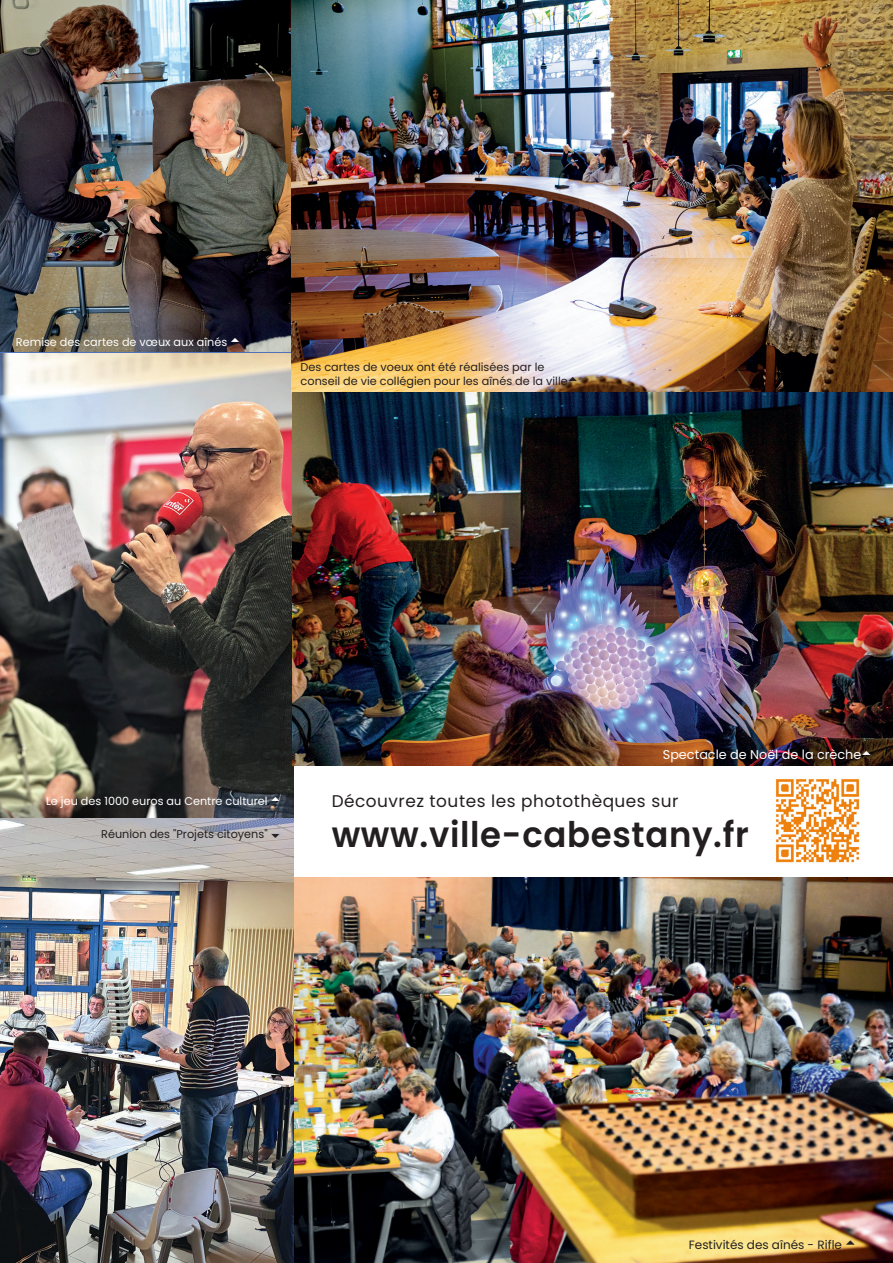
<style>
.page{position:relative;width:893px;height:1263px;background:#fff}
.page>*{position:absolute;margin:0;border:0;box-sizing:border-box;transform-origin:0 0}
.t1{font:600 35.25px "Poppins";letter-spacing:.02em;color:#231f20;scale:.96 1}
.t2{font:16.95px "Poppins";letter-spacing:.03em;color:#231f20}
.t3{font:12.75px "Poppins";color:#fff}
.t4{font:12px "Poppins";color:#231f20}
.t5{font:11.25px/13.5px "Poppins";color:#231f20}
.t6{font:11.25px "Poppins";color:#fff}
</style>
<div class="page">
<img style="left:0;top:0;width:292px;height:352px">
<img style="left:0;top:353px;width:293px;height:466px">
<img style="left:293px;top:878px;width:600px;height:385px">
<img style="left:292px;top:0;width:601px;height:765px">
<img style="left:0;top:819px;width:293px;height:444px">
<img style="left:776px;top:779px;width:84px;height:84px">
<svg style="left:862px;top:751px;width:8px;height:4px"></svg>
<svg style="left:231px;top:337px;width:8px;height:5px"></svg>
<svg style="left:272px;top:796px;width:8px;height:4px"></svg>
<svg style="left:846px;top:1240px;width:9px;height:4px"></svg>
<svg style="left:272px;top:833px;width:8px;height:4px"></svg>
<svg style="left:569px;top:376px;width:8px;height:5px"></svg>
<p class="t6" style="left:16px;top:335px;width:213px">Remise des cartes de vœux aux aînés</p>
<p class="t5" style="left:301px;top:360px;width:269px">Des cartes de voeux ont été réalisées par le conseil de vie collégien pour les aînés de la ville</p>
<p class="t6" style="left:46px;top:794px;width:223px">Le jeu des 1000 euros au Centre culturel</p>
<p class="t5" style="left:101px;top:827px;width:168px">Réunion des "Projets citoyens"</p>
<p class="t3" style="left:663px;top:747px;width:200px">Spectacle de Noël de la crèche</p>
<h2 class="t2" style="left:332px;top:791px;width:348px">Découvrez toutes les photothèques sur</h2>
<h1 class="t1" style="left:332px;top:814px;width:436px">www.ville-cabestany.fr</h1>
<p class="t4" style="left:689px;top:1237px;width:155px">Festivités des aînés - Rifle</p>
</div>
